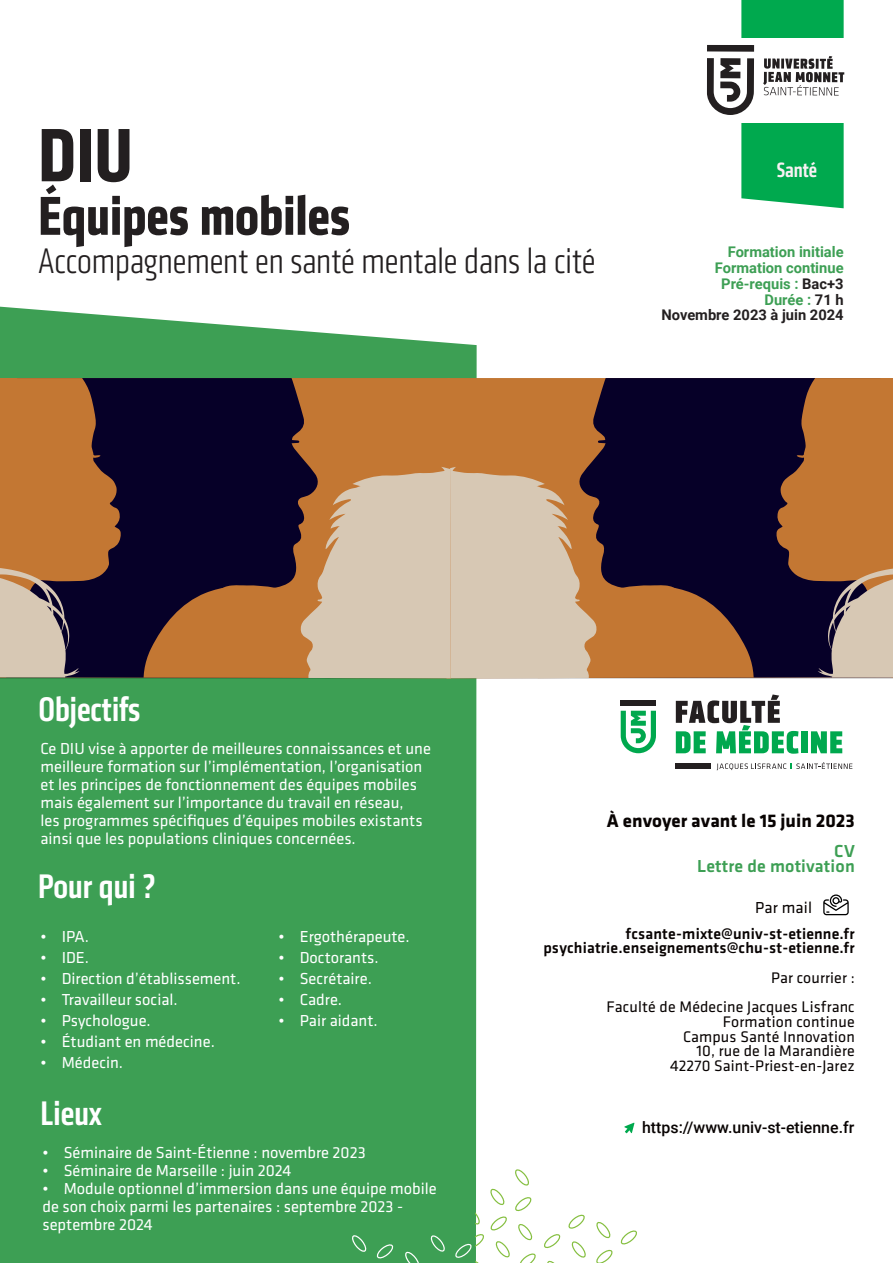
<style>
.page{position:relative;width:893px;height:1263px;background:#fff}
.page>*{position:absolute;margin:0;border:0;box-sizing:border-box;transform-origin:0 0}
.t1{font:700 condensed 78.45px "Klavika";color:#231f20}
.t2{font:700 condensed 56.85px "Klavika";color:#231f20}
.t3{font:300 condensed 36.9px "Klavika";color:#231f20}
.t4{font:500 condensed 35.4px "Klavika";color:#fff}
.t5{font:500 condensed 21.45px "Klavika";color:#f8f1f3}
.t6{font:700 19.05px "Klavika";color:#080302}
.t7{font:500 18px "Klavika";letter-spacing:.01em;color:#3d9f54}
.t8{font:16.5px/18px "Klavika";color:#fff}
.t9{font:16.5px "Klavika";letter-spacing:.01em;color:#080302}
.t10{font:15.9px "Klavika";letter-spacing:.01em;color:#080302}
.t11{font:500 15.9px "Klavika";letter-spacing:.01em;color:#080302}
.t12{font:500 15.9px "Roboto";color:#080302}
.t13{font:700 14.7px "Roboto";color:#3d9f54}
.t14{font:700 14.7px "Roboto";color:#231f20}
.s1{color:#231f20}
</style>
<div class="page">
<div style="left:0;top:306px;width:477px;height:957px;background:#3d9f54"></div>
<svg style="left:676px;top:694px;width:122px;height:60px"></svg>
<div style="left:801px;top:731px;width:7px;height:22px;background:#00a84e"></div>
<svg style="left:811px;top:731px;width:31px;height:22px"></svg>
<div style="left:676px;top:764px;width:35px;height:5px;background:#231f20"></div>
<div style="left:621px;top:701px;width:35px;height:5px;background:#231f20"></div>
<svg style="left:621px;top:711px;width:35px;height:42px"></svg>
<svg style="left:717px;top:762px;width:135px;height:8px"></svg>
<svg style="left:344px;top:1227px;width:78px;height:36px;background:#46a35c"></svg>
<svg style="left:429px;top:1160px;width:208px;height:103px"></svg>
<svg style="left:707px;top:0;width:137px;height:208px"></svg>
<svg style="left:624px;top:1123px;width:10px;height:10px"></svg>
<svg style="left:0;top:378px;width:893px;height:300px;background:#7f5b4c"></svg>
<svg style="left:823px;top:894px;width:26px;height:21px"></svg>
<p class="t1" style="left:38px;top:104px;width:96px">DIU</p>
<p class="t2" style="left:38px;top:179px;width:313px">Équipes mobiles</p>
<p class="t3" style="left:38px;top:241px;width:559px">Accompagnement en santé mentale dans la cité</p>
<p class="t5" style="left:777px;top:156px;width:42px">Santé</p>
<p class="t13" style="left:728px;top:241px;width:117px">Formation initiale</p>
<p class="t13" style="left:715px;top:257px;width:130px">Formation continue</p>
<p class="t13" style="left:721px;top:273px;width:124px">Pré-requis : <span class="s1">Bac+3</span></p>
<p class="t13" style="left:764px;top:289px;width:81px">Durée : <span class="s1">71 h</span></p>
<p class="t14" style="left:661px;top:305px;width:184px">Novembre 2023 à juin 2024</p>
<p class="t4" style="left:38px;top:687px;width:103px">Objectifs</p>
<p class="t8" style="left:40px;top:739px;width:392px">Ce DIU vise à apporter de meilleures connaissances et une meilleure formation sur l’implémentation, l’organisation et les principes de fonctionnement des équipes mobiles mais également sur l’importance du travail en réseau,<br>les programmes spécifiques d’équipes mobiles existants ainsi que les populations cliniques concernées.</p>
<p class="t4" style="left:38px;top:864px;width:119px">Pour qui ?</p>
<p class="t8" style="left:40px;top:926px;width:50px">• IPA.</p>
<p class="t8" style="left:40px;top:947px;width:50px">• IDE.</p>
<p class="t8" style="left:40px;top:968px;width:202px">• Direction d’établissement.</p>
<p class="t8" style="left:40px;top:989px;width:139px">• Travailleur social.</p>
<p class="t8" style="left:40px;top:1010px;width:112px">• Psychologue.</p>
<p class="t8" style="left:40px;top:1031px;width:176px">• Étudiant en médecine.</p>
<p class="t8" style="left:40px;top:1052px;width:84px">• Médecin.</p>
<p class="t8" style="left:278px;top:926px;width:133px">• Ergothérapeute.</p>
<p class="t8" style="left:278px;top:947px;width:102px">• Doctorants.</p>
<p class="t8" style="left:278px;top:968px;width:95px">• Secrétaire.</p>
<p class="t8" style="left:278px;top:989px;width:65px">• Cadre.</p>
<p class="t8" style="left:278px;top:1010px;width:101px">• Pair aidant.</p>
<p class="t4" style="left:40px;top:1091px;width:63px">Lieux</p>
<p class="t8" style="left:42px;top:1143px;width:325px">• Séminaire de Saint-Étienne : novembre 2023</p>
<p class="t8" style="left:42px;top:1161px;width:250px">• Séminaire de Marseille : juin 2024</p>
<p class="t8" style="left:42px;top:1179px;width:396px">• Module optionnel d’immersion dans une équipe mobile de son choix parmi les partenaires : septembre 2023 - septembre 2024</p>
<p class="t6" style="left:607px;top:807px;width:249px">À envoyer avant le 15 juin 2023</p>
<p class="t7" style="left:834px;top:839px;width:22px">CV</p>
<p class="t7" style="left:697px;top:854px;width:159px">Lettre de motivation</p>
<p class="t9" style="left:755px;top:897px;width:58px">Par mail</p>
<p class="t11" style="left:625px;top:922px;width:231px">fcsante-mixte@univ-st-etienne.fr</p>
<p class="t11" style="left:543px;top:937px;width:313px">psychiatrie.enseignements@chu-st-etienne.fr</p>
<p class="t10" style="left:771px;top:967px;width:85px">Par courrier :</p>
<p class="t10" style="left:607px;top:996px;width:250px">Faculté de Médecine Jacques Lisfranc</p>
<p class="t10" style="left:723px;top:1011px;width:133px">Formation continue</p>
<p class="t10" style="left:683px;top:1026px;width:173px">Campus Santé Innovation</p>
<p class="t10" style="left:696px;top:1040px;width:160px">10, rue de la Marandière</p>
<p class="t10" style="left:670px;top:1055px;width:186px">42270 Saint-Priest-en-Jarez</p>
<p class="t12" style="left:642px;top:1116px;width:214px">https://www.univ-st-etienne.fr</p>
</div>
